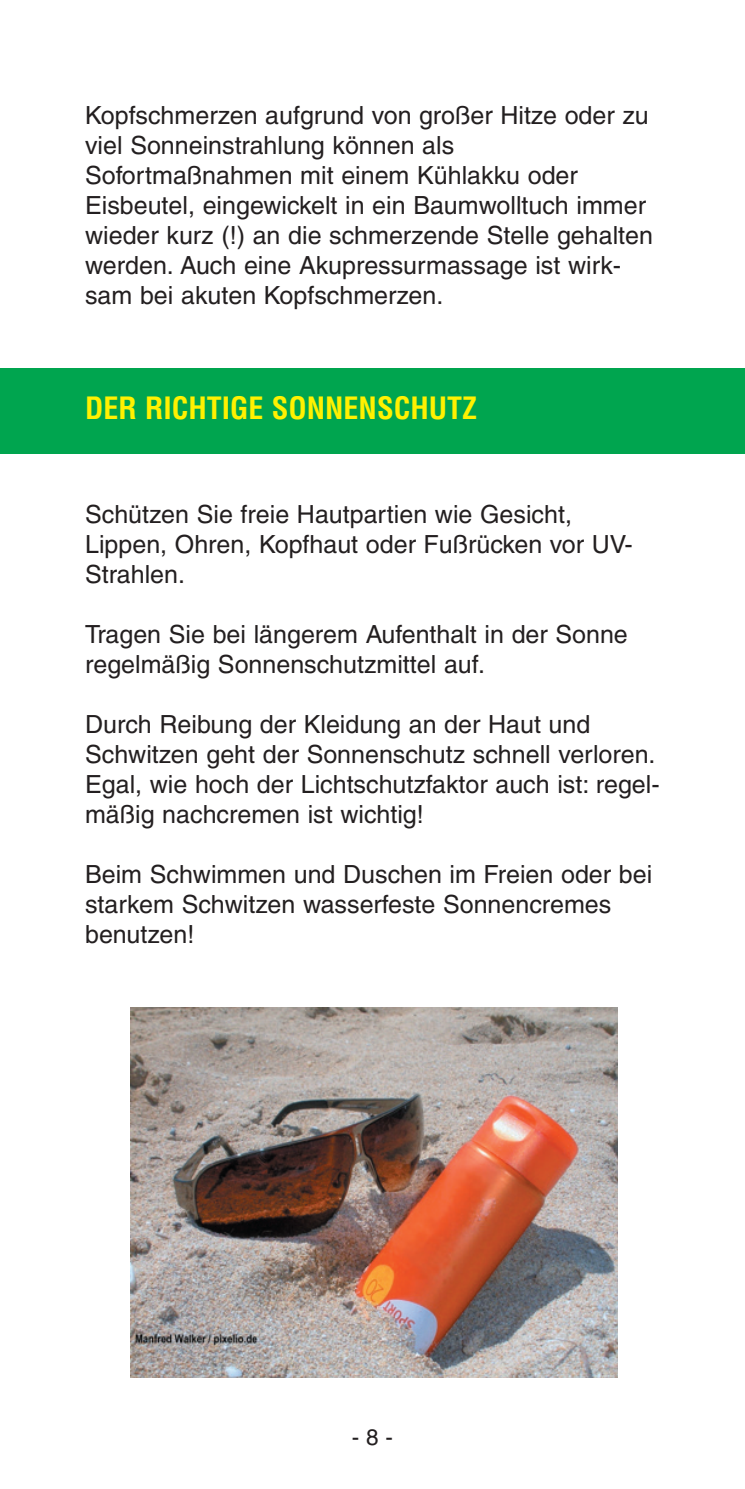
<style>
.page{position:relative;width:745px;height:1489px;background:#fff}
.page>*{position:absolute;margin:0;border:0;box-sizing:border-box;transform-origin:0 0}
.t1{font:700 condensed 30px "Helvetica";color:#fff101}
.t2{font:25px/30px "Helvetica";color:#231f20}
.t3{font:22.5px "Helvetica";color:#231f20}
</style>
<div class="page">
<div style="left:0;top:369px;width:744px;height:85px;background:#00a54f"></div>
<img style="left:130px;top:1007px;width:487px;height:370px">
<p class="t2" style="left:85px;top:103px;width:569px">Kopfschmerzen aufgrund von großer Hitze oder zu viel Sonneinstrahlung können als Sofortmaßnahmen mit einem Kühlakku oder Eisbeutel, eingewickelt in ein Baumwolltuch immer wieder kurz (!) an die schmerzende Stelle gehalten werden. Auch eine Akupressurmassage ist wirk&shy;sam bei akuten Kopfschmerzen.</p>
<p class="t1" style="left:85px;top:391px;width:393px">DER RICHTIGE SONNENSCHUTZ</p>
<p class="t2" style="left:85px;top:501px;width:549px">Schützen Sie freie Hautpartien wie Gesicht,<br>Lippen, Ohren, Kopfhaut oder Fußrücken vor UV-<br>Strahlen.</p>
<p class="t2" style="left:85px;top:621px;width:544px">Tragen Sie bei längerem Aufenthalt in der Sonne regelmäßig Sonnenschutzmittel auf.</p>
<p class="t2" style="left:85px;top:711px;width:575px">Durch Reibung der Kleidung an der Haut und Schwitzen geht der Sonnenschutz schnell verloren.<br>Egal, wie hoch der Lichtschutzfaktor auch ist: regel&shy;mäßig nachcremen ist wichtig!</p>
<p class="t2" style="left:85px;top:861px;width:568px">Beim Schwimmen und Duschen im Freien oder bei starkem Schwitzen wasserfeste Sonnencremes benutzen!</p>
<p class="t3" style="left:351px;top:1428px;width:43px">-8-</p>
</div>
